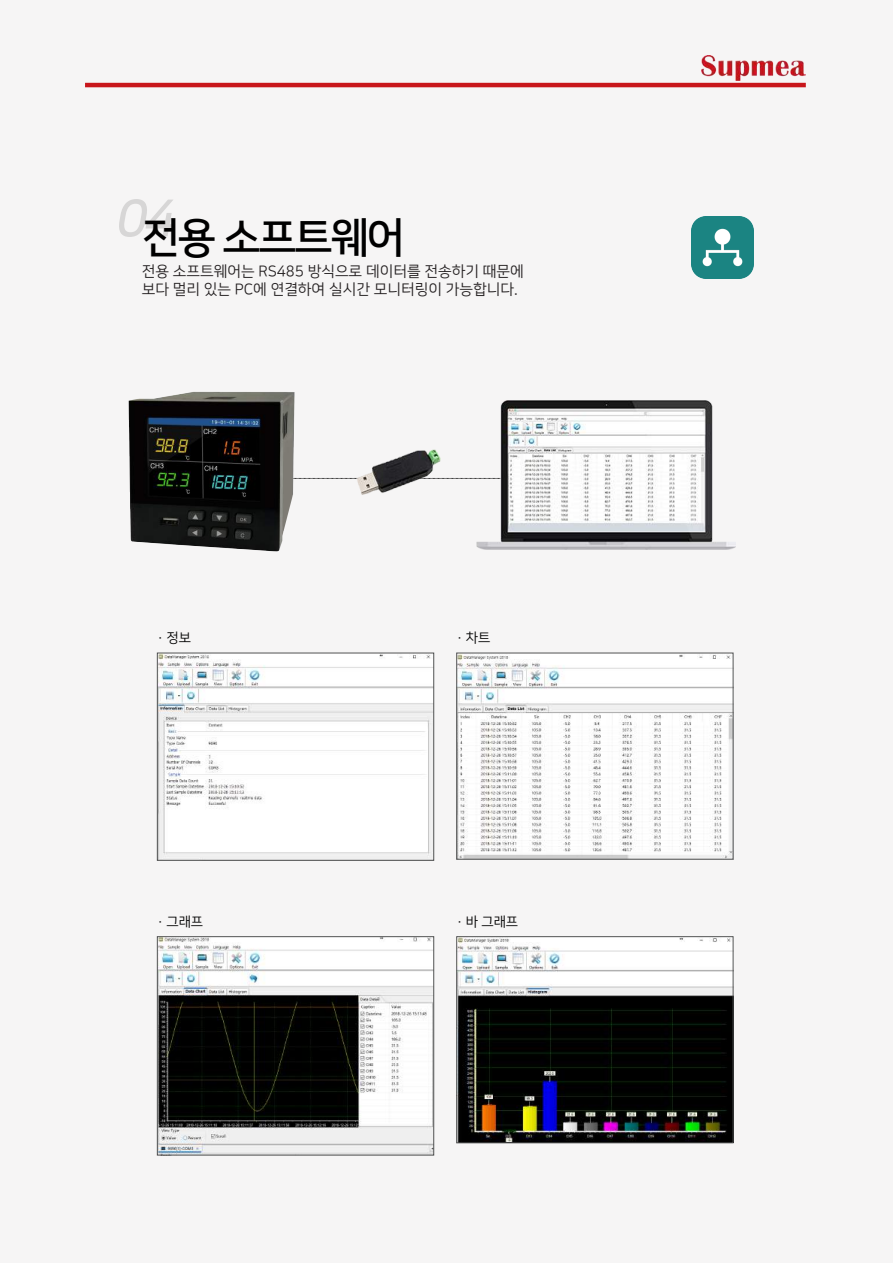
<style>
.page{position:relative;width:893px;height:1263px;background:#f6f5f5}
.page>*{position:absolute;margin:0;border:0;box-sizing:border-box;transform-origin:0 0}
.t1{font:42px "Nanum Square B";letter-spacing:-.05em;color:#000}
.t2{font:15px/18px "Nanum Square R";color:#231f20}
.t3{font:13.5px "Nanum Square R";color:#000}
</style>
<div class="page">
<hr style="left:85px;top:83px;width:721px;height:4px;background:#c8161b">
<img style="left:159px;top:655px;width:273px;height:203px">
<div style="left:157px;top:653px;width:277px;height:207px;border:1px solid #515252"></div>
<img style="left:458px;top:655px;width:273px;height:202px">
<img style="left:692px;top:216px;width:62px;height:63px">
<img style="left:159px;top:938px;width:273px;height:215px">
<div style="left:157px;top:936px;width:277px;height:219px;border:1px solid #515252"></div>
<img style="left:458px;top:938px;width:273px;height:203px">
<div style="left:456px;top:936px;width:277px;height:207px;border:1px solid #515252"></div>
<img style="left:300px;top:400px;width:436px;height:150px">
<img style="left:701px;top:56px;width:104px;height:25px">
<img style="left:128px;top:391px;width:172px;height:161px">
<h1 class="t1" style="left:114px;top:215px;width:292px"><sup>04</sup>전용 소프트웨어</h1>
<p class="t2" style="left:142px;top:263px;width:383px">전용 소프트웨어는 RS485 방식으로 데이터를 전송하기 때문에 보다 멀리 있는 PC에 연결하여 실시간 모니터링이 가능합니다.</p>
<p class="t3" style="left:157px;top:631px;width:35px">· 정보</p>
<p class="t3" style="left:457px;top:631px;width:35px">· 차트</p>
<p class="t3" style="left:157px;top:915px;width:47px">· 그래프</p>
<p class="t3" style="left:457px;top:915px;width:63px">· 바 그래프</p>
</div>
